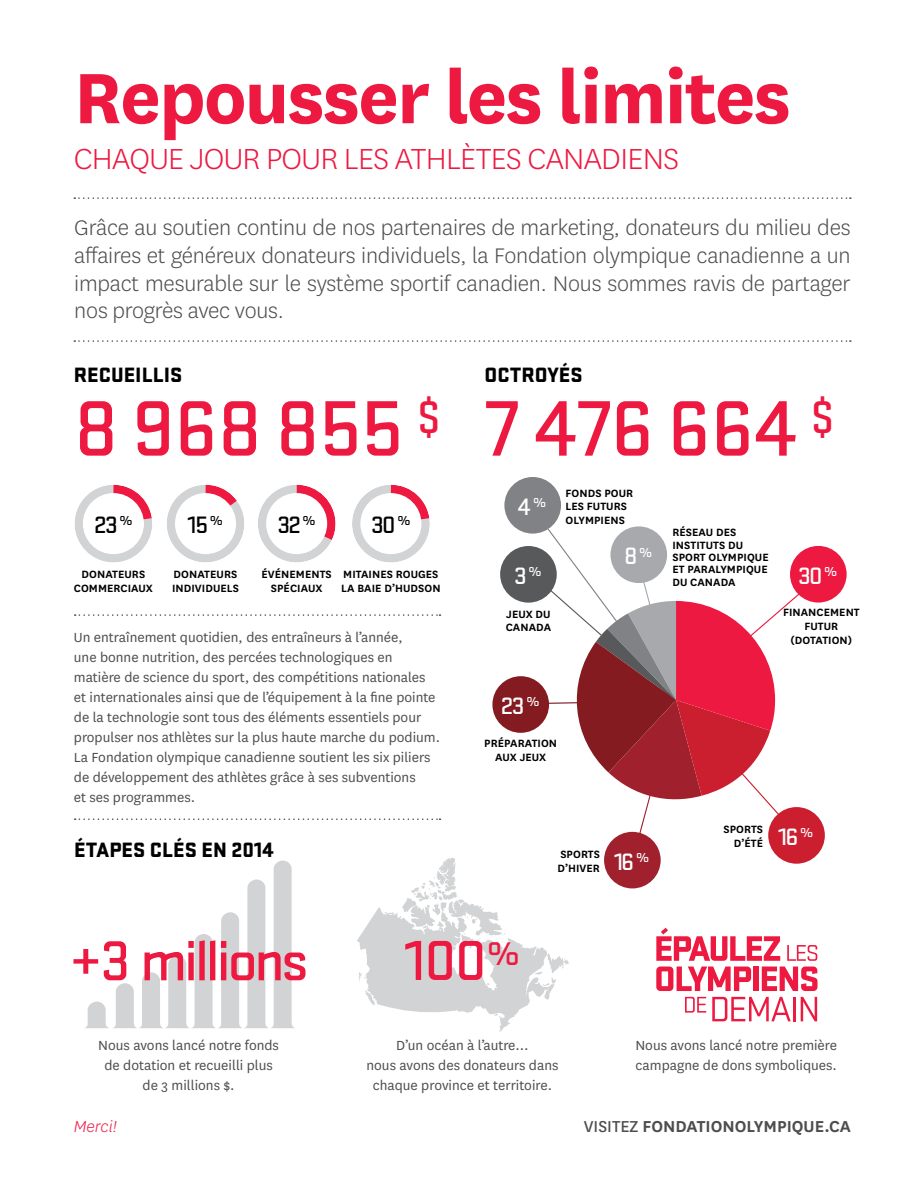
<style>
.page{position:relative;width:918px;height:1188px;background:#fff}
.page>*{position:absolute;margin:0;border:0;box-sizing:border-box;transform-origin:0 0}
.t1{font:700 83.25px "National";letter-spacing:-.02em;color:#ed1941}
.t2{font:500 81.75px "Stratum 1";letter-spacing:-.005em;color:#ed1941}
.t3{font:500 58.65px "Stratum 1";letter-spacing:-.06em;color:#ed1941}
.t4{font:300 33.9px "National";letter-spacing:-.02em;color:#ed1941}
.t5{font:300 24.6px/27.8px "National";letter-spacing:-.01em;color:#4d4d4f;text-align:justify}
.t6{font:500 24.6px "Stratum 1";letter-spacing:-.07em;color:#000}
.t7{font:500 24.6px "Stratum 1";color:#fff}
.t8{font:900 21.6px "Stratum 1";color:#000}
.t9{font:600 18.45px "National";color:#4d4d4f}
.t10{font:italic 300 18.45px "National";color:#ed1941}
.t11{font:15.45px/20.1px "National";color:#4d4d4f;text-align:center}
.t12{font:600 12.3px/14px "National";letter-spacing:.005em;color:#000}
.s1{font-weight:400}
</style>
<div class="page">
<svg style="left:74px;top:340px;width:777px;height:2px"></svg>
<svg style="left:74px;top:197px;width:777px;height:2px"></svg>
<svg style="left:75px;top:485px;width:761px;height:547px"></svg>
<div style="left:790px;top:546px;width:57px;height:57px;background:#ed1941;border-radius:50%"></div>
<div style="left:768px;top:807px;width:57px;height:57px;background:#cb1f2f;border-radius:50%"></div>
<div style="left:492px;top:676px;width:57px;height:57px;background:#831b20;border-radius:50%"></div>
<div style="left:504px;top:477px;width:57px;height:57px;background:#808285;border-radius:50%"></div>
<div style="left:610px;top:526px;width:57px;height:57px;background:#a7a9ac;border-radius:50%"></div>
<div style="left:604px;top:832px;width:57px;height:56px;background:#a0212d;border-radius:50%"></div>
<div style="left:500px;top:546px;width:57px;height:57px;background:#58595b;border-radius:50%"></div>
<h1 class="t1" style="left:74px;top:39px;width:719px">Repousser les limites</h1>
<h3 class="t4" style="left:74px;top:137px;width:607px">CHAQUE JOUR POUR LES ATHLÈTES CANADIENS</h3>
<p class="t5" style="left:74px;top:213px;width:778px">Grâce au soutien continu de nos partenaires de marketing, donateurs du milieu des affaires et généreux donateurs individuels, la Fondation olympique canadienne a un impact mesurable sur le système sportif canadien. Nous sommes ravis de partager nos progrès avec vous.</p>
<h3 class="t8" style="left:74px;top:359px;width:110px">RECUEILLIS</h3>
<h2 class="t2" style="left:74px;top:373px;width:368px">8 968 855 <sup>$</sup></h2>
<h3 class="t6" style="left:94px;top:508px;width:40px">23<sup>%</sup></h3>
<p class="t12" style="left:74px;top:566px;width:81px;text-align:center">DONATEURS<br>COMMERCIAUX</p>
<h3 class="t6" style="left:188px;top:508px;width:37px">15<sup>%</sup></h3>
<p class="t12" style="left:172px;top:566px;width:68px">DONATEURS<br>INDIVIDUELS</p>
<h3 class="t6" style="left:278px;top:508px;width:40px">32<sup>%</sup></h3>
<h3 class="t6" style="left:371px;top:508px;width:41px">30<sup>%</sup></h3>
<p class="t12" style="left:262px;top:566px;width:72px;text-align:center">ÉVÉNEMENTS<br>SPÉCIAUX</p>
<p class="t12" style="left:341px;top:566px;width:101px">MITAINES ROUGES<br>LA BAIE D’HUDSON</p>
<p class="t11" style="left:74px;top:627px;width:368px;text-align:left">Un entraînement quotidien, des entraîneurs à l’année,<br>une bonne nutrition, des percées technologiques en matière de science du sport, des compétitions nationales et internationales ainsi que de l’équipement à la fine pointe de la technologie sont tous des éléments essentiels pour propulser nos athlètes sur la plus haute marche du podium.<br>La Fondation olympique canadienne soutient les six piliers de développement des athlètes grâce à ses subventions<br>et ses programmes.</p>
<h3 class="t8" style="left:74px;top:834px;width:201px">ÉTAPES CLÉS EN 2014</h3>
<h3 class="t8" style="left:485px;top:359px;width:99px">OCTROYÉS</h3>
<h2 class="t2" style="left:485px;top:373px;width:351px">7 476 664 <sup>$</sup></h2>
<h3 class="t7" style="left:518px;top:490px;width:30px">4<sup>%</sup></h3>
<h3 class="t7" style="left:514px;top:559px;width:29px">3<sup>%</sup></h3>
<p class="t12" style="left:506px;top:606px;width:47px">JEUX DU<br>CANADA</p>
<p class="t12" style="left:566px;top:485px;width:69px">FONDS POUR<br>LES FUTURS<br>OLYMPIENS</p>
<h3 class="t7" style="left:624px;top:539px;width:30px">8<sup>%</sup></h3>
<h3 class="t7" style="left:501px;top:689px;width:40px">23<sup>%</sup></h3>
<p class="t12" style="left:484px;top:735px;width:74px;text-align:center">PRÉPARATION<br>AUX JEUX</p>
<p class="t12" style="left:672px;top:525px;width:98px;line-height:12.3px">RÉSEAU DES<br>INSTITUTS DU<br>SPORT OLYMPIQUE<br>ET PARALYMPIQUE<br>DU CANADA</p>
<h3 class="t7" style="left:798px;top:559px;width:41px">30<sup>%</sup></h3>
<p class="t12" style="left:783px;top:605px;width:78px;text-align:center">FINANCEMENT<br>FUTUR (DOTATION)</p>
<p class="t12" style="left:557px;top:846px;width:93px">SPORTS<br>D’HIVER <sup>16</sup><sup>%</sup></p>
<p class="t12" style="left:734px;top:822px;width:81px;text-indent:-10px">SPORTS<br>D’ÉTÉ <sup>16</sup><sup>%</sup></p>
<h3 class="t3" style="left:70px;top:921px;width:240px">+3 millions</h3>
<h3 class="t3" style="left:405px;top:921px;width:117px">100<sup>%</sup></h3>
<p class="t11" style="left:98px;top:1035px;width:182px">Nous avons lancé notre fonds de dotation et recueilli plus de 3 millions $.</p>
<p class="t11" style="left:366px;top:1035px;width:193px">D’un océan à l’autre…<br>nous avons des donateurs dans chaque province et territoire.</p>
<p class="t11" style="left:635px;top:1035px;width:203px;text-align:left">Nous avons lancé notre première campagne de dons symboliques.</p>
<p class="t10" style="left:74px;top:1115px;width:44px">Merci!</p>
<p class="t9" style="left:584px;top:1114px;width:269px"><span class="s1">VISITEZ</span> FONDATIONOLYMPIQUE.CA</p>
</div>
